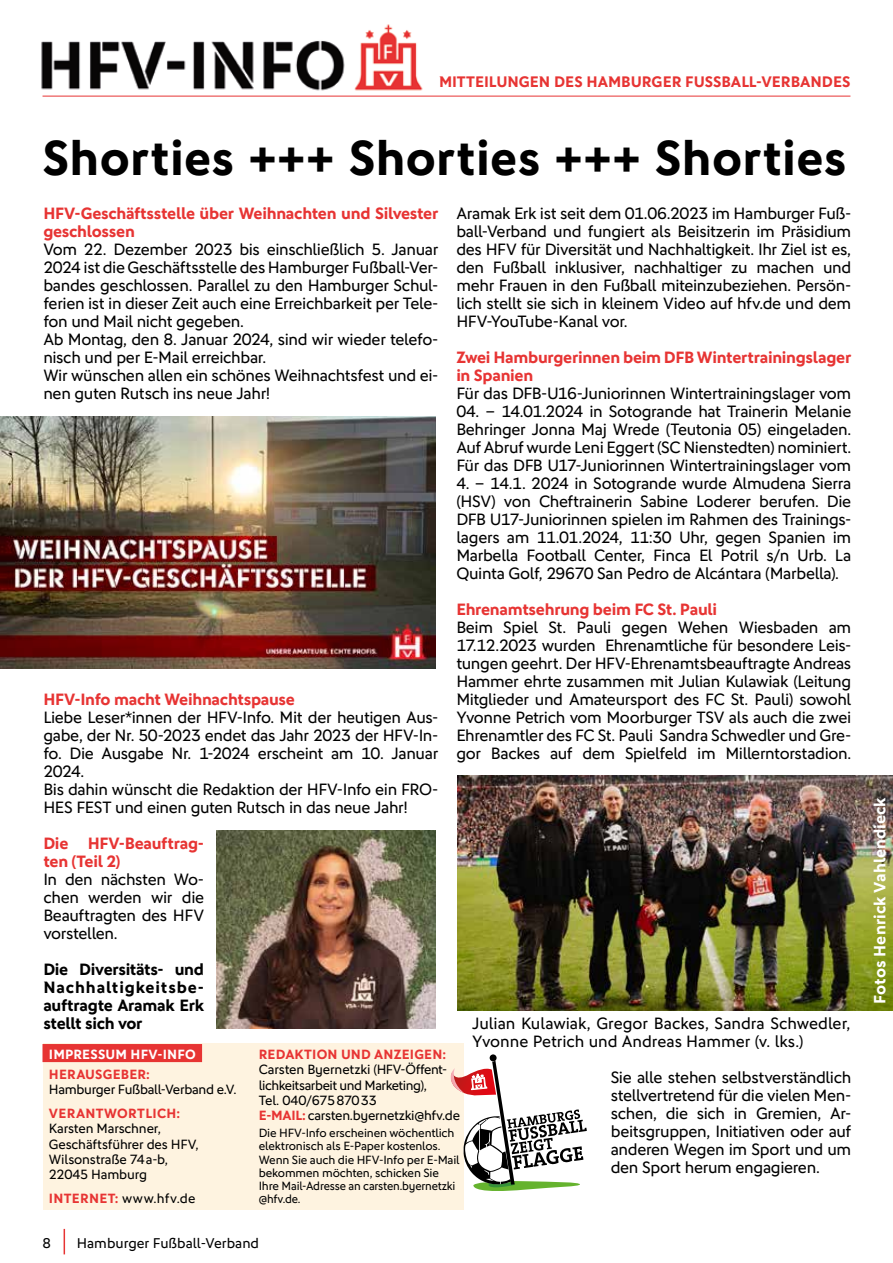
<style>
.page{position:relative;width:893px;height:1263px;background:#fff}
.page>*{position:absolute;margin:0;border:0;box-sizing:border-box;transform-origin:0 0}
.t1{font:700 49.5px "DFB Sans";letter-spacing:.005em;color:#000}
.t2{font:16.5px/18px "DFB Sans";letter-spacing:-.02em;color:#000;text-align:justify}
.t3{font:700 16.5px/18px "DFB Sans";letter-spacing:-.02em;color:#e73433}
.t4{font:16.5px/18px "DFB Sans";color:#000}
.t5{font:700 16.5px/18px "DFB Sans";letter-spacing:-.015em;color:#000;text-align:justify}
.t6{font:700 16.5px "DFB Sans";color:#fff}
.t7{font:700 15.3px "DFB Sans";color:#e73433}
.t8{font:14.25px "DFB Sans";color:#000}
.t9{font:13.5px/15.5px "DFB Sans";letter-spacing:-.02em;color:#000}
.t10{font:700 13.5px "DFB Sans";letter-spacing:.02em;color:#e73433}
.t11{font:700 13.5px "DFB Sans";letter-spacing:.01em;color:#fff}
.t12{font:12px/13.4px "DFB Sans";letter-spacing:-.015em;color:#000}
.s1{font-weight:700;color:#e73433}
</style>
<div class="page">
<svg style="left:64px;top:1229px;width:1px;height:25px"></svg>
<img style="left:41px;top:24px;width:382px;height:67px">
<hr style="left:43px;top:96px;width:807px;height:1px;background:#e73433">
<div style="left:43px;top:1043px;width:420px;height:167px;background:#fef3e0"></div>
<div style="left:42px;top:1044px;width:160px;height:18px;background:#e73433"></div>
<svg style="left:450px;top:1060px;width:137px;height:134px"></svg>
<div style="left:490px;top:1054px;width:7px;height:7px;background:#000;border-radius:50%"></div>
<img style="left:217px;top:831px;width:219px;height:198px">
<img style="left:457px;top:776px;width:436px;height:235px">
<img style="left:0;top:417px;width:436px;height:252px">
<p class="t7" style="left:439px;top:73px;width:413px">MITTEILUNGEN DES HAMBURGER FUSSBALL-VERBANDES</p>
<h1 class="t1" style="left:43px;top:128px;width:806px">Shorties +++ Shorties +++ Shorties</h1>
<p class="t3" style="left:43px;top:204px;width:396px">HFV-Geschäftsstelle über Weihnachten und Silvester geschlossen</p>
<p class="t2" style="left:43px;top:240px;width:396px;text-align:left">Vom 22. Dezember 2023 bis einschließlich 5. Januar 2024 ist die Geschäftsstelle des Hamburger Fußball-Ver&shy;bandes geschlossen. Parallel zu den Hamburger Schul&shy;ferien ist in dieser Zeit auch eine Erreichbarkeit per Tele&shy;fon und Mail nicht gegeben.<br>Ab Montag, den 8. Januar 2024, sind wir wieder telefo&shy;nisch und per E-Mail erreichbar.<br>Wir wünschen allen ein schönes Weihnachtsfest und ei&shy;nen guten Rutsch ins neue Jahr!</p>
<p class="t2" style="left:456px;top:204px;width:396px">Aramak Erk ist seit dem 01.06.2023 im Hamburger Fuß&shy;ball-Verband und fungiert als Beisitzerin im Präsidium des HFV für Diversität und Nachhaltigkeit. Ihr Ziel ist es, den Fußball inklusiver, nachhaltiger zu machen und mehr Frauen in den Fußball miteinzubeziehen. Persön&shy;lich stellt sie sich in kleinem Video auf hfv.de und dem HFV-YouTube-Kanal vor.</p>
<p class="t3" style="left:456px;top:348px;width:396px">Zwei Hamburgerinnen beim DFB Wintertrainingslager in Spanien</p>
<p class="t2" style="left:456px;top:384px;width:396px">Für das DFB-U16-Juniorinnen Wintertrainingslager vom</p>
<p class="t2" style="left:456px;top:402px;width:396px">04. – 14.01.2024 in Sotogrande hat Trainerin Melanie Behringer Jonna Maj Wrede (Teutonia 05) eingeladen.<br>Auf Abruf wurde Leni Eggert (SC Nienstedten) nominiert.<br>Für das DFB U17-Juniorinnen Wintertrainingslager vom</p>
<p class="t2" style="left:456px;top:474px;width:397px">4. – 14.1. 2024 in Sotogrande wurde Almudena Sierra (HSV) von Cheftrainerin Sabine Loderer berufen. Die DFB U17-Juniorinnen spielen im Rahmen des Trainings&shy;lagers am 11.01.2024, 11:30 Uhr, gegen Spanien im Marbella Football Center, Finca El Potril s/n Urb. La Quinta Golf, 29670 San Pedro de Alcántara (Marbella).</p>
<p class="t3" style="left:456px;top:600px;width:262px">Ehrenamtsehrung beim FC St. Pauli</p>
<p class="t2" style="left:456px;top:618px;width:396px">Beim Spiel St. Pauli gegen Wehen Wiesbaden am 17.12.2023 wurden Ehrenamtliche für besondere Leis&shy;tungen geehrt. Der HFV-Ehrenamtsbeauftragte Andreas Hammer ehrte zusammen mit Julian Kulawiak (Leitung Mitglieder und Amateursport des FC St. Pauli) sowohl Yvonne Petrich vom Moorburger TSV als auch die zwei Ehrenamtler des FC St. Pauli Sandra Schwedler und Gre&shy;gor Backes auf dem Spielfeld im Millerntorstadion.</p>
<p class="t3" style="left:43px;top:690px;width:253px">HFV-Info macht Weihnachtspause</p>
<p class="t2" style="left:43px;top:708px;width:396px;text-align:left">Liebe Leser*innen der HFV-Info. Mit der heutigen Aus&shy;gabe, der Nr. 50-2023 endet das Jahr 2023 der HFV-In&shy;fo. Die Ausgabe Nr. 1-2024 erscheint am 10. Januar 2024.<br>Bis dahin wünscht die Redaktion der HFV-Info ein FRO-HES FEST und einen guten Rutsch in das neue Jahr!</p>
<p class="t3" style="left:43px;top:834px;width:162px">Die HFV-Beauftrag&shy;ten (Teil 2)</p>
<p class="t2" style="left:43px;top:870px;width:162px">In den nächsten Wo&shy;chen werden wir die Beauftragten des HFV vorstellen.</p>
<p class="t5" style="left:43px;top:960px;width:162px">Die Diversitäts- und Nachhaltigkeitsbe&shy;auftragte Aramak Erk stellt sich vor</p>
<p class="t4" style="left:472px;top:1014px;width:380px">Julian Kulawiak, Gregor Backes, Sandra Schwedler,<br>Yvonne Petrich und Andreas Hammer (v. lks.)</p>
<p class="t11" style="left:49px;top:1046px;width:148px">IMPRESSUM HFV-INFO</p>
<p class="t10" style="left:49px;top:1066px;width:103px">HERAUSGEBER:</p>
<p class="t9" style="left:49px;top:1081px;width:189px">Hamburger Fußball-Verband e.V.</p>
<p class="t10" style="left:49px;top:1105px;width:133px">VERANTWORTLICH:</p>
<p class="t9" style="left:49px;top:1121px;width:151px">Karsten Marschner,<br>Geschäftsführer des HFV,<br>Wilsonstraße 74a-b,<br>22045 Hamburg</p>
<p class="t9" style="left:49px;top:1191px;width:148px"><span class="s1">INTERNET:</span> www.hfv.de</p>
<p class="t10" style="left:259px;top:1046px;width:189px">REDAKTION UND ANZEIGEN:</p>
<p class="t9" style="left:259px;top:1062px;width:203px">Carsten Byernetzki (HFV-Öffent&shy;lichkeitsarbeit und Marketing),<br>Tel. 040/67587033<br><span class="s1">E-MAIL:</span> carsten.byernetzki@hfv.de</p>
<p class="t12" style="left:259px;top:1126px;width:202px">Die HFV-Info erscheinen wöchentlich elektronisch als E-Paper kostenlos.<br>Wenn Sie auch die HFV-Info per E-Mail bekommen möchten, schicken Sie<br>Ihre Mail-Adresse an carsten.byernetzki @hfv.de.</p>
<p class="t2" style="left:611px;top:1068px;width:242px">Sie alle stehen selbstverständlich stellvertretend für die vielen Men&shy;schen, die sich in Gremien, Ar&shy;beitsgruppen, Initiativen oder auf anderen Wegen im Sport und um den Sport herum engagieren.</p>
<p class="t8" style="left:43px;top:1235px;width:10px">8</p>
<p class="t8" style="left:77px;top:1235px;width:184px">Hamburger Fußball-Verband</p>
<p class="t6" style="left:870px;top:1003px;width:208px;rotate:-90deg">Fotos Henrick Vahlendieck</p>
</div>
